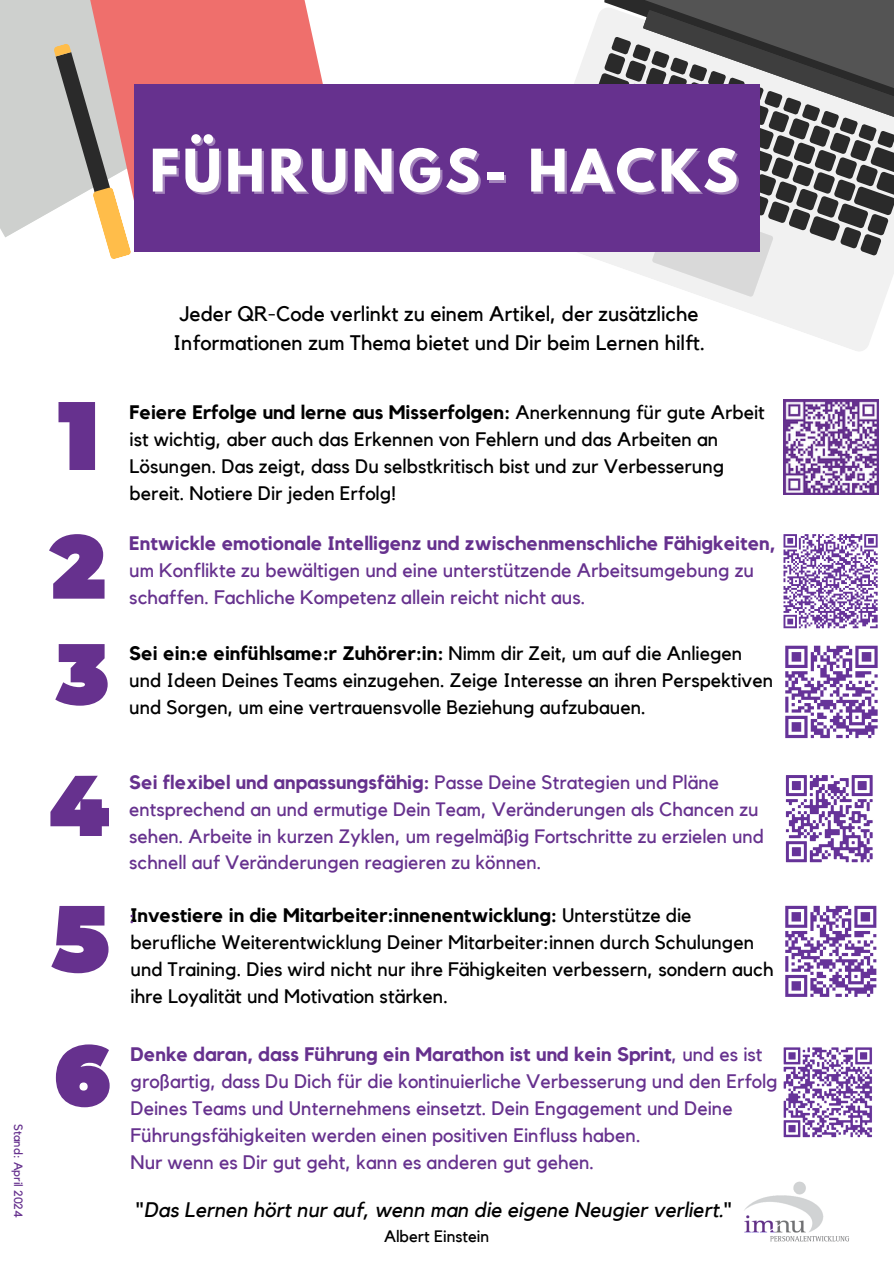
<style>
.page{position:relative;width:894px;height:1264px;background:#fff}
.page>*{position:absolute;margin:0;border:0;box-sizing:border-box;transform-origin:0 0}
.t1{font:700 52.05px "League Spartan";letter-spacing:.07em;color:#fff}
.t2{font:21px/29.2px "Kollektif";color:#000;text-align:center}
.t3{font:italic 21px "Kollektif";color:#000}
.t4{font:19.5px/27px "Kollektif";color:#000}
.t5{font:19.5px/27px "Kollektif";color:#66318e}
.t6{font:19.35px/26.7px "Kollektif";color:#66318e}
.t7{font:16.5px "Kollektif";color:#000}
.t8{font:12px "Kollektif";color:#66318e}
.s1{font-weight:700}
.s2{font-style:normal}
</style>
<div class="page">
<svg style="left:188px;top:0;width:135px;height:84px;background:#f07876"></svg>
<svg style="left:0;top:0;width:188px;height:259px"></svg>
<svg style="left:705px;top:297px;width:180px;height:54px;fill:#f1f1f1"></svg>
<svg style="left:574px;top:0;width:319px;height:297px"></svg>
<div style="left:134px;top:84px;width:625px;height:168px;background:#66318e"></div>
<svg style="left:58px;top:402px;width:37px;height:67px"></svg>
<svg style="left:49px;top:534px;width:55px;height:64px"></svg>
<svg style="left:55px;top:644px;width:53px;height:61px"></svg>
<svg style="left:50px;top:775px;width:59px;height:61px"></svg>
<svg style="left:51px;top:905px;width:57px;height:68px"></svg>
<svg style="left:56px;top:1044px;width:54px;height:63px"></svg>
<img style="left:744px;top:1181px;width:105px;height:60px">
<img style="left:785px;top:775px;width:88px;height:88px">
<img style="left:783px;top:1047px;width:89px;height:91px">
<svg style="left:783px;top:534px;width:94px;height:94px"></svg>
<svg style="left:785px;top:645px;width:92px;height:93px"></svg>
<svg style="left:785px;top:905px;width:91px;height:91px"></svg>
<img style="left:783px;top:399px;width:94px;height:95px">
<p class="t8" style="left:24px;top:1123px;width:96px;rotate:90deg">Stand: April 2024</p>
<h1 class="t1" style="left:150px;top:145px;width:589px">FÜHRUNGS- HACKS</h1>
<p class="t2" style="left:173px;top:299px;width:533px">Jeder QR-Code verlinkt zu einem Artikel, der zusätzliche<br>Informationen zum Thema bietet und Dir beim Lernen hilft.</p>
<p class="t4" style="left:130px;top:399px;width:636px"><span class="s1">Feiere Erfolge und lerne aus Misserfolgen:</span> Anerkennung für gute Arbeit ist wichtig, aber auch das Erkennen von Fehlern und das Arbeiten an Lösungen. Das zeigt, dass Du selbstkritisch bist und zur Verbesserung bereit. Notiere Dir jeden Erfolg!</p>
<h2 class="t5" style="left:129px;top:530px;width:647px"><span class="s1">Entwickle emotionale Intelligenz und zwischenmenschliche Fähigkeiten, </span>um Konflikte zu bewältigen und eine unterstützende Arbeitsumgebung zu schaffen. Fachliche Kompetenz allein reicht nicht aus.</h2>
<p class="t4" style="left:129px;top:640px;width:645px"><span class="s1">Sei ein:e einfühlsame:r Zuhörer:in:</span> Nimm dir Zeit, um auf die Anliegen und Ideen Deines Teams einzugehen. Zeige Interesse an ihren Perspektiven und Sorgen, um eine vertrauensvolle Beziehung aufzubauen.</p>
<h2 class="t6" style="left:129px;top:769px;width:636px"><span class="s1">Sei flexibel und anpassungsfähig:</span> Passe Deine Strategien und Pläne entsprechend an und ermutige Dein Team, Veränderungen als Chancen zu sehen. Arbeite in kurzen Zyklen, um regelmäßig Fortschritte zu erzielen und schnell auf Veränderungen reagieren zu können.</h2>
<p class="t4" style="left:130px;top:902px;width:644px"><span class="s1">Investiere in die Mitarbeiter:innenentwicklung:</span> Unterstütze die berufliche Weiterentwicklung Deiner Mitarbeiter:innen durch Schulungen und Training. Dies wird nicht nur ihre Fähigkeiten verbessern, sondern auch ihre Loyalität und Motivation stärken.</p>
<p class="t6" style="left:129px;top:903px;width:7px">:</p>
<h2 class="t5" style="left:130px;top:1040px;width:648px"><span class="s1">Denke daran, dass Führung ein Marathon ist und kein Sprint</span>, und es ist großartig, dass Du Dich für die kontinuierliche Verbesserung und den Erfolg Deines Teams und Unternehmens einsetzt. Dein Engagement und Deine Führungsfähigkeiten werden einen positiven Einfluss haben.<br>Nur wenn es Dir gut geht, kann es anderen gut gehen.</h2>
<h2 class="t3" style="left:136px;top:1200px;width:597px"><span class="s2">"</span>Das Lernen hört nur auf, wenn man die eigene Neugier verliert.<span class="s2">"</span></h2>
<h2 class="t7" style="left:384px;top:1228px;width:107px">Albert Einstein</h2>
</div>
